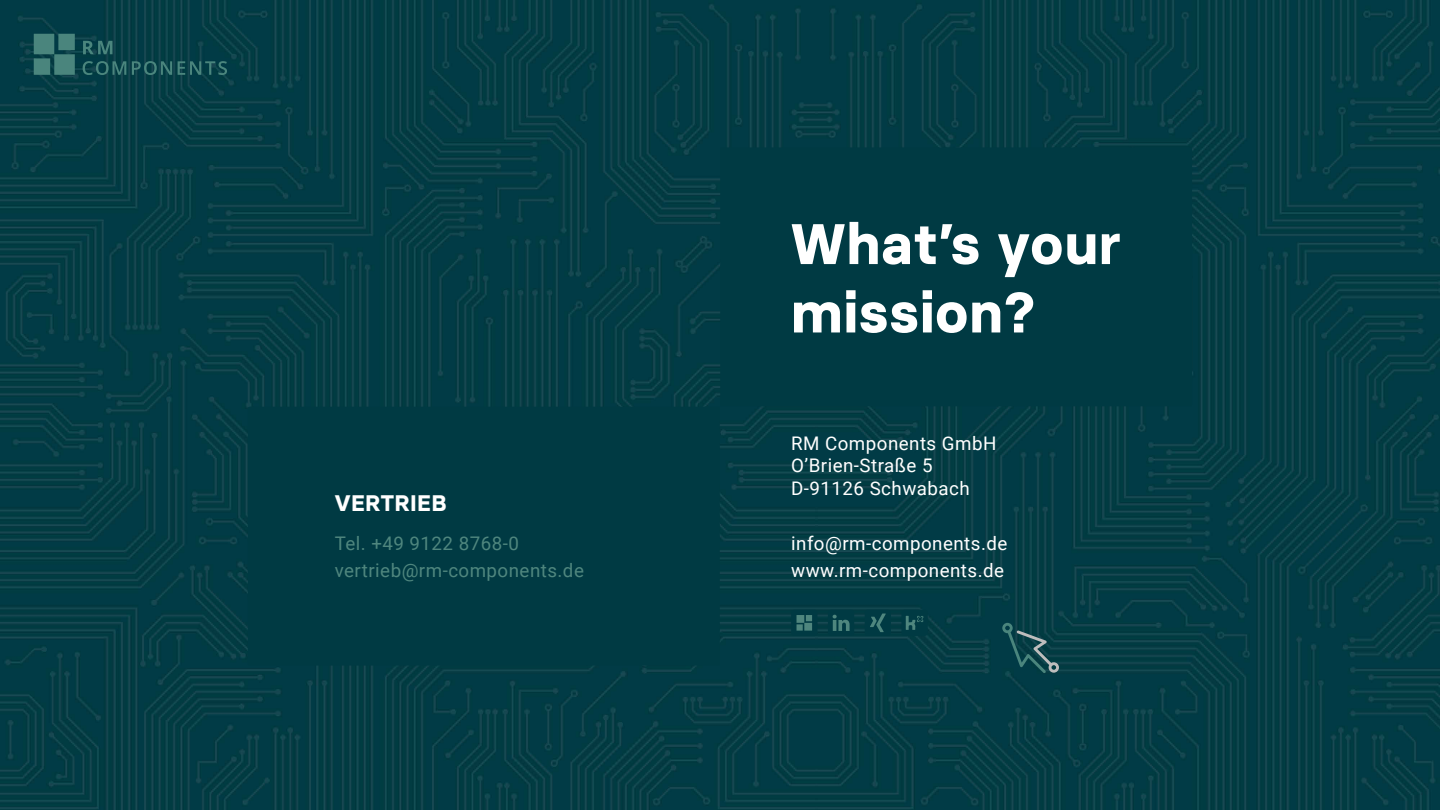
<style>
.page{position:relative;width:1440px;height:810px;background:#fff}
.page>*{position:absolute;margin:0;border:0;box-sizing:border-box;transform-origin:0 0}
.t1{font:700 57px/68.4px "Basier Square";letter-spacing:.025em;color:#fff}
.t2{font:700 22.5px "Basier Square";letter-spacing:.02em;color:#fff}
.t3{font:18.75px/22.5px "Roboto";letter-spacing:.025em;color:#fff}
.t4{font:18.75px/26.2px "Roboto";letter-spacing:.025em;color:#4f867e}
</style>
<div class="page">
<img style="left:0;top:0;width:1440px;height:810px">
<div style="left:720px;top:147px;width:472px;height:259px;background:#003a43;border-radius:2px"></div>
<div style="left:248px;top:407px;width:472px;height:259px;background:#003a43;border-radius:2px"></div>
<svg style="left:1002px;top:623px;width:57px;height:50px;background:#1b4e54"></svg>
<div style="left:828px;top:610px;width:26px;height:26px;background:#003a43;border-radius:3px"></div>
<svg style="left:833px;top:615px;width:17px;height:16px"></svg>
<div style="left:865px;top:610px;width:26px;height:26px;background:#003a43;border-radius:3px"></div>
<svg style="left:870px;top:614px;width:16px;height:18px"></svg>
<div style="left:901px;top:610px;width:27px;height:26px;background:#003a43;border-radius:3px"></div>
<svg style="left:906px;top:616px;width:18px;height:14px"></svg>
<div style="left:791px;top:610px;width:26px;height:26px;background:#003a43;border-radius:3px"></div>
<svg style="left:797px;top:615px;width:15px;height:16px"></svg>
<div style="left:797px;top:624px;width:6px;height:7px;background:#4f867e"></div>
<svg style="left:83px;top:41px;width:29px;height:13px"></svg>
<svg style="left:83px;top:61px;width:43px;height:14px"></svg>
<svg style="left:132px;top:61px;width:40px;height:14px"></svg>
<svg style="left:178px;top:61px;width:49px;height:14px"></svg>
<svg style="left:34px;top:34px;width:41px;height:41px"></svg>
<div style="left:58px;top:34px;width:17px;height:16px;background:#4a857d"></div>
<div style="left:34px;top:58px;width:16px;height:17px;background:#4a857d"></div>
<p class="t2" style="left:335px;top:490px;width:113px">VERTRIEB</p>
<p class="t4" style="left:335px;top:530px;width:251px">Tel. +49 9122 8768-0 vertrieb@rm-components.de</p>
<h1 class="t1" style="left:791px;top:209px;width:331px">What’s your mission?</h1>
<p class="t3" style="left:791px;top:431px;width:207px">RM Components GmbH<br>O’Brien-Straße 5<br>D-91126 Schwabach</p>
<p class="t3" style="left:791px;top:530px;width:218px;line-height:26.2px">info@rm-components.de www.rm-components.de</p>
</div>
